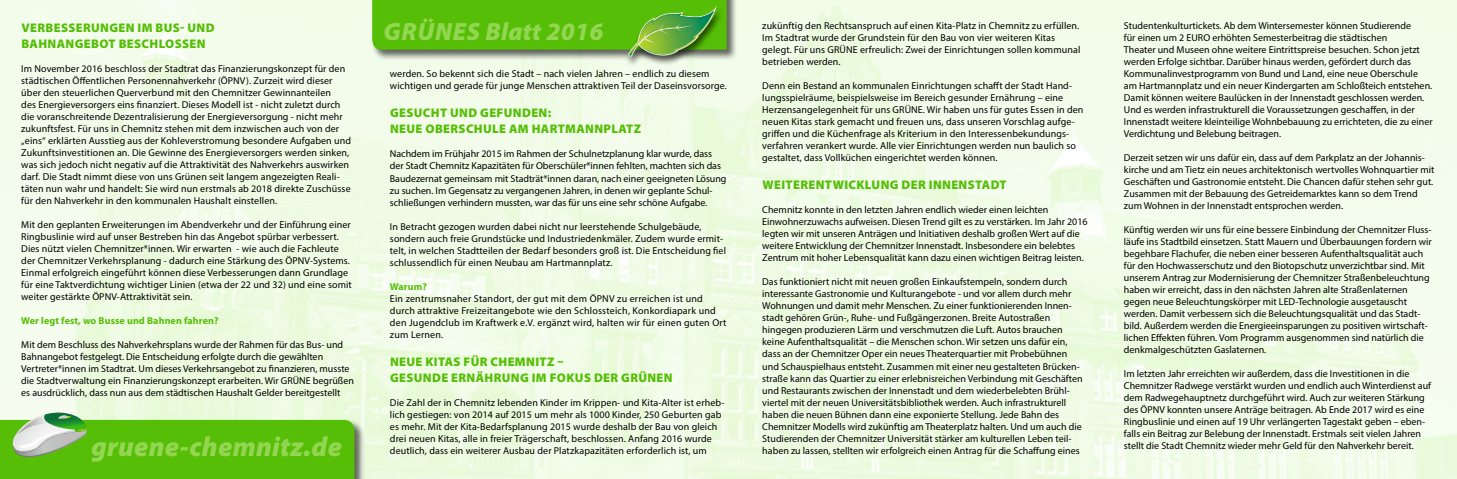
<style>
.page{position:relative;width:1457px;height:479px;background:#fff}
.page>*{position:absolute;margin:0;border:0;box-sizing:border-box;transform-origin:0 0}
.t1{font:italic 900 27.5px "Myriad Pro";letter-spacing:.01em;color:#92d652}
.t2{font:italic 900 25px "Myriad Pro";letter-spacing:.01em;color:#92d652}
.t3{font:900 12.5px "Myriad Pro";letter-spacing:.03em;color:#56be06}
.t4{font:10px/12px "Myriad Pro";color:#000}
.t5{font:10px/12px "Myriad Pro";letter-spacing:.02em;color:#000}
.t6{font:700 10px "Myriad Pro";letter-spacing:.01em;color:#56be06}
</style>
<div class="page">
<img style="left:0;top:0;width:1456px;height:478px">
<div style="left:0;top:418px;width:365px;height:60px;background:#000;opacity:.6"></div>
<div style="left:371px;top:0;width:366px;height:61px;background:#000;opacity:.6"></div>
<div style="left:625px;top:6px;width:99px;height:61px;background:#000;opacity:.6"></div>
<svg style="left:372px;top:0;width:354px;height:60px;background:#64b726"></svg>
<svg style="left:0;top:412px;width:354px;height:66px;background:#6fc52e"></svg>
<p class="t3" style="left:21px;top:19px;width:195px">VERBESSERUNGEN IM BUS- UND</p>
<p class="t3" style="left:21px;top:35px;width:186px">BAHNANGEBOT BESCHLOSSEN</p>
<p class="t4" style="left:21px;top:62px;width:331px">Im November 2016 beschloss der Stadtrat das Finanzierungskonzept für den städtischen Öffentlichen Personennahverkehr (ÖPNV). Zurzeit wird dieser über den steuerlichen Querverbund mit den Chemnitzer Gewinnanteilen<br>des Energieversorgers eins finanziert. Dieses Modell ist - nicht zuletzt durch die voranschreitende Dezentralisierung der Energieversorgung - nicht mehr zukunftsfest. Für uns in Chemnitz stehen mit dem inzwischen auch von der „eins“ erklärten Ausstieg aus der Kohleverstromung besondere Aufgaben und Zukunftsinvestitionen an. Die Gewinne des Energieversorgers werden sinken, was sich jedoch nicht negativ auf die Attraktivität des Nahverkehrs auswirken darf. Die Stadt nimmt diese von uns Grünen seit langem angezeigten Reali&shy;täten nun wahr und handelt: Sie wird nun erstmals ab 2018 direkte Zuschüsse für den Nahverkehr in den kommunalen Haushalt einstellen.</p>
<p class="t4" style="left:21px;top:218px;width:332px">Mit den geplanten Erweiterungen im Abendverkehr und der Einführung einer Ringbuslinie wird auf unser Bestreben hin das Angebot spürbar verbessert.<br>Dies nützt vielen Chemnitzer*innen. Wir erwarten - wie auch die Fachleute der Chemnitzer Verkehrsplanung - dadurch eine Stärkung des ÖPNV-Systems.<br>Einmal erfolgreich eingeführt können diese Verbesserungen dann Grundlage für eine Taktverdichtung wichtiger Linien (etwa der 22 und 32) und eine somit weiter gestärkte ÖPNV-Attraktivität sein.</p>
<p class="t6" style="left:21px;top:314px;width:199px">Wer legt fest, wo Busse und Bahnen fahren?</p>
<p class="t4" style="left:21px;top:338px;width:334px">Mit dem Beschluss des Nahverkehrsplans wurde der Rahmen für das Bus- und Bahnangebot festgelegt. Die Entscheidung erfolgte durch die gewählten Vertreter*innen im Stadtrat. Um dieses Verkehrsangebot zu finanzieren, musste die Stadtverwaltung ein Finanzierungskonzept erarbeiten. Wir GRÜNE begrüßen es ausdrücklich, dass nun aus dem städtischen Haushalt Gelder bereitgestellt</p>
<p class="t1" style="left:91px;top:428px;width:252px">gruene-chemnitz.de</p>
<p class="t2" style="left:383px;top:15px;width:221px">GRÜNES Blatt 2016</p>
<p class="t4" style="left:390px;top:67px;width:338px">werden. So bekennt sich die Stadt – nach vielen Jahren – endlich zu diesem wichtigen und gerade für junge Menschen attraktiven Teil der Daseinsvorsorge.</p>
<p class="t3" style="left:390px;top:104px;width:163px">GESUCHT UND GEFUNDEN:</p>
<p class="t3" style="left:390px;top:121px;width:252px">NEUE OBERSCHULE AM HARTMANNPLATZ</p>
<p class="t4" style="left:390px;top:148px;width:338px">Nachdem im Frühjahr 2015 im Rahmen der Schulnetzplanung klar wurde, dass der Stadt Chemnitz Kapazitäten für Oberschüler*innen fehlten, machten sich das Baudezernat gemeinsam mit Stadträt*innen daran, nach einer geeigneten Lösung zu suchen. Im Gegensatz zu vergangenen Jahren, in denen wir geplante Schul&shy;schließungen verhindern mussten, war das für uns eine sehr schöne Aufgabe.</p>
<p class="t4" style="left:390px;top:220px;width:338px">In Betracht gezogen wurden dabei nicht nur leerstehende Schulgebäude, sondern auch freie Grundstücke und Industriedenkmäler. Zudem wurde ermit&shy;telt, in welchen Stadtteilen der Bedarf besonders groß ist. Die Entscheidung fiel schlussendlich für einen Neubau am Hartmannplatz.</p>
<p class="t6" style="left:390px;top:279px;width:38px">Warum?</p>
<p class="t5" style="left:390px;top:292px;width:338px">Ein zentrumsnaher Standort, der gut mit dem ÖPNV zu erreichen ist und durch attraktive Freizeitangebote wie den Schlossteich, Konkordiapark und den Jugendclub im Kraftwerk e.V. ergänzt wird, halten wir für einen guten Ort zum Lernen.</p>
<p class="t3" style="left:390px;top:353px;width:175px">NEUE KITAS FÜR CHEMNITZ –</p>
<p class="t3" style="left:390px;top:369px;width:284px">GESUNDE ERNÄHRUNG IM FOKUS DER GRÜNEN</p>
<p class="t4" style="left:390px;top:396px;width:336px">Die Zahl der in Chemnitz lebenden Kinder im Krippen- und Kita-Alter ist erheb&shy;lich gestiegen: von 2014 auf 2015 um mehr als 1000 Kinder, 250 Geburten gab es mehr. Mit der Kita-Bedarfsplanung 2015 wurde deshalb der Bau von gleich drei neuen Kitas, alle in freier Trägerschaft, beschlossen. Anfang 2016 wurde deutlich, dass ein weiterer Ausbau der Platzkapazitäten erforderlich ist, um</p>
<p class="t4" style="left:762px;top:19px;width:319px">zukünftig den Rechtsanspruch auf einen Kita-Platz in Chemnitz zu erfüllen.<br>Im Stadtrat wurde der Grundstein für den Bau von vier weiteren Kitas gelegt. Für uns GRÜNE erfreulich: Zwei der Einrichtungen sollen kommunal betrieben werden.</p>
<p class="t4" style="left:762px;top:79px;width:323px">Denn ein Bestand an kommunalen Einrichtungen schafft der Stadt Hand&shy;lungsspielräume, beispielsweise im Bereich gesunder Ernährung – eine Herzensangelegenheit für uns GRÜNE. Wir haben uns für gutes Essen in den neuen Kitas stark gemacht und freuen uns, dass unseren Vorschlag aufge&shy;griffen und die Küchenfrage als Kriterium in den Interessenbekundungs&shy;verfahren verankert wurde. Alle vier Einrichtungen werden nun baulich so gestaltet, dass Vollküchen eingerichtet werden können.</p>
<p class="t3" style="left:762px;top:176px;width:246px">WEITERENTWICKLUNG DER INNENSTADT</p>
<p class="t4" style="left:762px;top:203px;width:327px">Chemnitz konnte in den letzten Jahren endlich wieder einen leichten Einwohnerzuwachs aufweisen. Diesen Trend gilt es zu verstärken. Im Jahr 2016 legten wir mit unseren Anträgen und Initiativen deshalb großen Wert auf die weitere Entwicklung der Chemnitzer Innenstadt. Insbesondere ein belebtes Zentrum mit hoher Lebensqualität kann dazu einen wichtigen Beitrag leisten.</p>
<p class="t4" style="left:762px;top:275px;width:322px">Das funktioniert nicht mit neuen großen Einkaufstempeln, sondern durch interessante Gastronomie und Kulturangebote - und vor allem durch mehr Wohnungen und damit mehr Menschen. Zu einer funktionierenden Innen&shy;stadt gehören Grün-, Ruhe- und Fußgängerzonen. Breite Autostraßen hingegen produzieren Lärm und verschmutzen die Luft. Autos brauchen keine Aufenthaltsqualität – die Menschen schon. Wir setzen uns dafür ein, dass an der Chemnitzer Oper ein neues Theaterquartier mit Probebühnen und Schauspielhaus entsteht. Zusammen mit einer neu gestalteten Brücken&shy;straße kann das Quartier zu einer erlebnisreichen Verbindung mit Geschäften und Restaurants zwischen der Innenstadt und dem wiederbelebten Brühl&shy;viertel mit der neuen Universitätsbibliothek werden. Auch infrastrukturell haben die neuen Bühnen dann eine exponierte Stellung. Jede Bahn des Chemnitzer Modells wird zukünftig am Theaterplatz halten. Und um auch die Studierenden der Chemnitzer Universität stärker am kulturellen Leben teil&shy;haben zu lassen, stellten wir erfolgreich einen Antrag für die Schaffung eines</p>
<p class="t4" style="left:1123px;top:19px;width:310px">Studentenkulturtickets. Ab dem Wintersemester können Studierende<br>für einen um 2 EURO erhöhten Semesterbeitrag die städtischen<br>Theater und Museen ohne weitere Eintrittspreise besuchen. Schon jetzt werden Erfolge sichtbar. Darüber hinaus werden, gefördert durch das Kommunalinvestprogramm von Bund und Land, eine neue Oberschule am Hartmannplatz und ein neuer Kindergarten am Schloßteich entstehen.<br>Damit können weitere Baulücken in der Innenstadt geschlossen werden.<br>Und es werden infrastrukturell die Voraussetzungen geschaffen, in der Innenstadt weitere kleinteilige Wohnbebauung zu errichteten, die zu einer Verdichtung und Belebung beitragen.</p>
<p class="t4" style="left:1123px;top:151px;width:312px">Derzeit setzen wir uns dafür ein, dass auf dem Parkplatz an der Johannis&shy;kirche und am Tietz ein neues architektonisch wertvolles Wohnquartier mit Geschäften und Gastronomie entsteht. Die Chancen dafür stehen sehr gut.<br>Zusammen mit der Bebauung des Getreidemarktes kann so dem Trend zum Wohnen in der Innenstadt entsprochen werden.</p>
<p class="t4" style="left:1123px;top:223px;width:309px">Künftig werden wir uns für eine bessere Einbindung der Chemnitzer Fluss&shy;läufe ins Stadtbild einsetzen. Statt Mauern und Überbauungen fordern wir begehbare Flachufer, die neben einer besseren Aufenthaltsqualität auch für den Hochwasserschutz und den Biotopschutz unverzichtbar sind. Mit unserem Antrag zur Modernisierung der Chemnitzer Straßenbeleuchtung haben wir erreicht, dass in den nächsten Jahren alte Straßenlaternen gegen neue Beleuchtungskörper mit LED-Technologie ausgetauscht werden. Damit verbessern sich die Beleuchtungsqualität und das Stadt&shy;bild. Außerdem werden die Energieeinsparungen zu positiven wirtschaft&shy;lichen Effekten führen. Vom Programm ausgenommen sind natürlich die denkmalgeschützten Gaslaternen.</p>
<p class="t4" style="left:1123px;top:367px;width:309px">Im letzten Jahr erreichten wir außerdem, dass die Investitionen in die Chemnitzer Radwege verstärkt wurden und endlich auch Winterdienst auf dem Radwegehauptnetz durchgeführt wird. Auch zur weiteren Stärkung des ÖPNV konnten unsere Anträge beitragen. Ab Ende 2017 wird es eine Ringbuslinie und einen auf 19 Uhr verlängerten Tagestakt geben – eben&shy;falls ein Beitrag zur Belebung der Innenstadt. Erstmals seit vielen Jahren stellt die Stadt Chemnitz wieder mehr Geld für den Nahverkehr bereit.</p>
</div>
